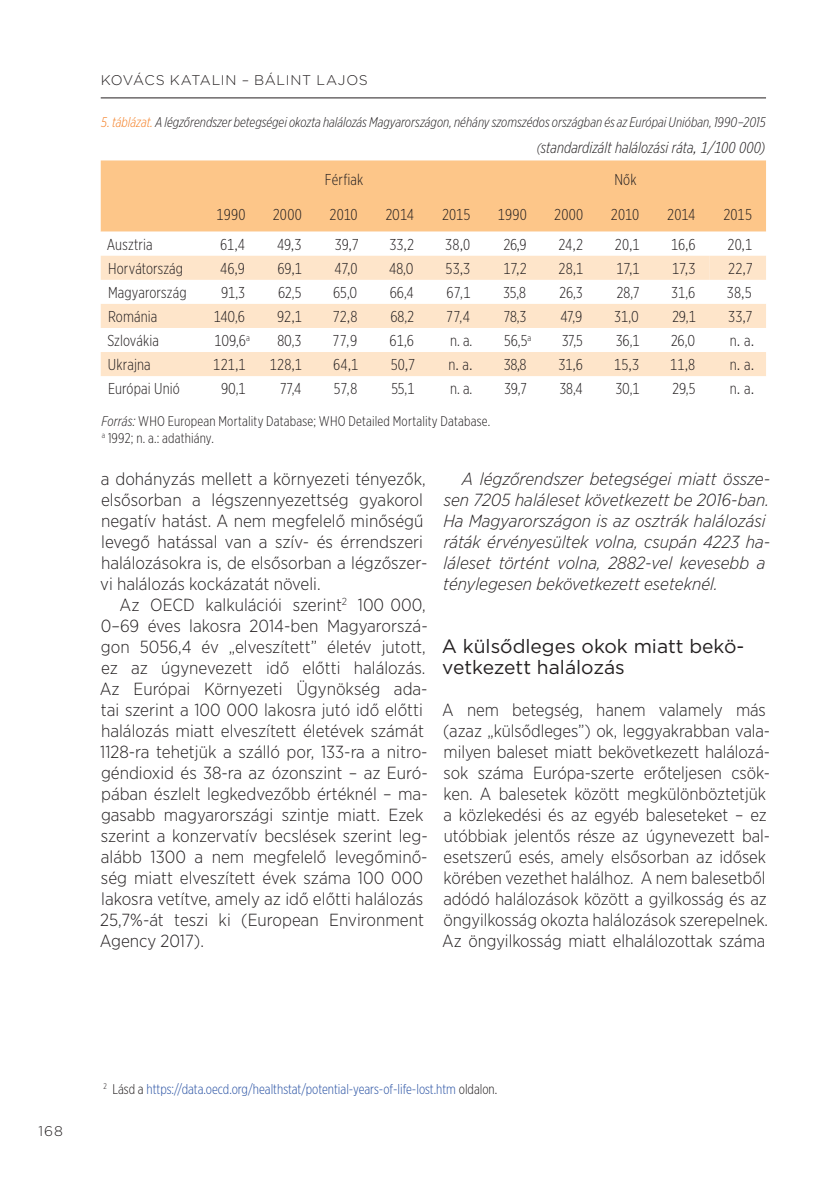
<style>
.page{position:relative;width:837px;height:1184px;background:#fff}
.page>*{position:absolute;margin:0;border:0;box-sizing:border-box;transform-origin:0 0}
.t1{font:19.25px/21px "Gotham";color:#231f20}
.t2{font:300 17.5px/21px "Gotham Narrow";letter-spacing:-.005em;color:#231f20}
.t3{font:italic 300 17.5px/21px "Gotham Narrow";color:#231f20}
.t4{font:300 15.75px "Gotham X Narrow";letter-spacing:.005em;color:#231f20}
.t5{font:italic 300 15.75px "Gotham X Narrow";color:#231f20}
.t6{font:italic 300 14px "Gotham X Narrow";letter-spacing:.005em;color:#231f20}
.t7{font:300 14px/16.8px "Gotham X Narrow";letter-spacing:.015em;color:#231f20}
.t8{font:300 14px "Gotham X Narrow";color:#2851a3}
.t9{font:300 14px "Gotham";letter-spacing:.05em;color:#231f20}
.s1{color:#f47d21}
.s2{font-size:14px}
.s3{font-style:italic}
.s4{color:#231f20}
</style>
<div class="page">
<hr style="left:101px;top:98px;width:664px;height:1px;background:#231f20">
<div style="left:101px;top:160px;width:664px;height:72px;background:#fdc689"></div>
<svg style="left:101px;top:255px;width:664px;height:1px"></svg>
<svg style="left:101px;top:256px;width:664px;height:120px;fill:#fee5ca"></svg>
<p class="t9" style="left:101px;top:72px;width:269px">KOVÁCS KATALIN – BÁLINT LAJOS</p>
<p class="t6" style="left:101px;top:114px;width:665px"><span class="s1">5. táblázat.</span> A légzőrendszer betegségei okozta halálozás Magyarországon, néhány szomszédos országban és az Európai Unióban, 1990–2015</p>
<p class="t5" style="left:536px;top:139px;width:230px"><span class="s2">(</span>standardizált halálozási ráta, 1/100 000)</p>
<p class="t4" style="left:325px;top:170px;width:40px">Férfiak</p>
<p class="t4" style="left:614px;top:170px;width:24px">Nők</p>
<p class="t4" style="left:216px;top:205px;width:31px">1990</p>
<p class="t4" style="left:273px;top:205px;width:31px">2000</p>
<p class="t4" style="left:329px;top:205px;width:30px">2010</p>
<p class="t4" style="left:385px;top:205px;width:30px">2014</p>
<p class="t4" style="left:442px;top:205px;width:30px">2015</p>
<p class="t4" style="left:497px;top:205px;width:31px">1990</p>
<p class="t4" style="left:554px;top:205px;width:31px">2000</p>
<p class="t4" style="left:610px;top:205px;width:30px">2010</p>
<p class="t4" style="left:667px;top:205px;width:29px">2014</p>
<p class="t4" style="left:723px;top:205px;width:30px">2015</p>
<p class="t4" style="left:107px;top:235px;width:47px">Ausztria</p>
<p class="t4" style="left:220px;top:235px;width:26px">61,4</p>
<p class="t4" style="left:277px;top:235px;width:26px">49,3</p>
<p class="t4" style="left:335px;top:235px;width:25px">39,7</p>
<p class="t4" style="left:389px;top:235px;width:26px">33,2</p>
<p class="t4" style="left:445px;top:235px;width:26px">38,0</p>
<p class="t4" style="left:503px;top:235px;width:24px">26,9</p>
<p class="t4" style="left:558px;top:235px;width:26px">24,2</p>
<p class="t4" style="left:614px;top:235px;width:26px">20,1</p>
<p class="t4" style="left:670px;top:235px;width:26px">16,6</p>
<p class="t4" style="left:727px;top:235px;width:26px">20,1</p>
<p class="t4" style="left:108px;top:259px;width:77px">Horvátország</p>
<p class="t4" style="left:220px;top:259px;width:27px">46,9</p>
<p class="t4" style="left:277px;top:259px;width:26px">69,1</p>
<p class="t4" style="left:334px;top:259px;width:24px">47,0</p>
<p class="t4" style="left:389px;top:259px;width:26px">48,0</p>
<p class="t4" style="left:445px;top:259px;width:26px">53,3</p>
<p class="t4" style="left:503px;top:259px;width:25px">17,2</p>
<p class="t4" style="left:558px;top:259px;width:26px">28,1</p>
<p class="t4" style="left:616px;top:259px;width:25px">17,1</p>
<p class="t4" style="left:672px;top:259px;width:25px">17,3</p>
<p class="t4" style="left:727px;top:259px;width:26px">22,7</p>
<p class="t4" style="left:108px;top:283px;width:80px">Magyarország</p>
<p class="t4" style="left:221px;top:283px;width:25px">91,3</p>
<p class="t4" style="left:278px;top:283px;width:25px">62,5</p>
<p class="t4" style="left:333px;top:283px;width:26px">65,0</p>
<p class="t4" style="left:389px;top:283px;width:25px">66,4</p>
<p class="t4" style="left:446px;top:283px;width:26px">67,1</p>
<p class="t4" style="left:503px;top:283px;width:24px">35,8</p>
<p class="t4" style="left:559px;top:283px;width:25px">26,3</p>
<p class="t4" style="left:616px;top:283px;width:24px">28,7</p>
<p class="t4" style="left:671px;top:283px;width:25px">31,6</p>
<p class="t4" style="left:726px;top:283px;width:27px">38,5</p>
<p class="t4" style="left:108px;top:307px;width:51px">Románia</p>
<p class="t4" style="left:214px;top:307px;width:33px">140,6</p>
<p class="t4" style="left:277px;top:307px;width:26px">92,1</p>
<p class="t4" style="left:332px;top:307px;width:26px">72,8</p>
<p class="t4" style="left:390px;top:307px;width:25px">68,2</p>
<p class="t4" style="left:446px;top:307px;width:25px">77,4</p>
<p class="t4" style="left:503px;top:307px;width:24px">78,3</p>
<p class="t4" style="left:560px;top:307px;width:23px">47,9</p>
<p class="t4" style="left:614px;top:307px;width:26px">31,0</p>
<p class="t4" style="left:672px;top:307px;width:25px">29,1</p>
<p class="t4" style="left:728px;top:307px;width:26px">33,7</p>
<p class="t4" style="left:107px;top:331px;width:53px">Szlovákia</p>
<p class="t4" style="left:214px;top:331px;width:37px">109,6<sup>a</sup></p>
<p class="t4" style="left:277px;top:331px;width:25px">80,3</p>
<p class="t4" style="left:333px;top:331px;width:26px">77,9</p>
<p class="t4" style="left:389px;top:331px;width:26px">61,6</p>
<p class="t4" style="left:450px;top:331px;width:24px">n. a.</p>
<p class="t4" style="left:504px;top:331px;width:29px">56,5<sup>a</sup></p>
<p class="t4" style="left:562px;top:331px;width:22px">37,5</p>
<p class="t4" style="left:616px;top:331px;width:25px">36,1</p>
<p class="t4" style="left:670px;top:331px;width:26px">26,0</p>
<p class="t4" style="left:729px;top:331px;width:26px">n. a.</p>
<p class="t4" style="left:108px;top:355px;width:44px">Ukrajna</p>
<p class="t4" style="left:213px;top:355px;width:34px">121,1</p>
<p class="t4" style="left:270px;top:355px;width:34px">128,1</p>
<p class="t4" style="left:333px;top:355px;width:27px">64,1</p>
<p class="t4" style="left:390px;top:355px;width:26px">50,7</p>
<p class="t4" style="left:448px;top:355px;width:26px">n. a.</p>
<p class="t4" style="left:503px;top:355px;width:24px">38,8</p>
<p class="t4" style="left:558px;top:355px;width:26px">31,6</p>
<p class="t4" style="left:614px;top:355px;width:27px">15,3</p>
<p class="t4" style="left:670px;top:355px;width:27px">11,8</p>
<p class="t4" style="left:729px;top:355px;width:26px">n. a.</p>
<p class="t4" style="left:108px;top:380px;width:73px">Európai Unió</p>
<p class="t4" style="left:221px;top:380px;width:26px">90,1</p>
<p class="t4" style="left:280px;top:380px;width:23px">77,4</p>
<p class="t4" style="left:334px;top:380px;width:25px">57,8</p>
<p class="t4" style="left:391px;top:380px;width:25px">55,1</p>
<p class="t4" style="left:450px;top:380px;width:24px">n. a.</p>
<p class="t4" style="left:504px;top:380px;width:24px">39,7</p>
<p class="t4" style="left:559px;top:380px;width:24px">38,4</p>
<p class="t4" style="left:615px;top:380px;width:25px">30,1</p>
<p class="t4" style="left:672px;top:380px;width:25px">29,5</p>
<p class="t4" style="left:729px;top:380px;width:26px">n. a.</p>
<p class="t7" style="left:101px;top:412px;width:390px"><span class="s3">Forrás:</span> WHO European Mortality Database; WHO Detailed Mortality Database. <sup>a</sup> 1992; n. a.: adathiány.</p>
<p class="t2" style="left:100px;top:467px;width:329px">a dohányzás mellett a környezeti tényezők, elsősorban a légszennyezettség gyakorol negatív hatást. A nem megfelelő minőségű levegő hatással van a szív- és érrendszeri halálozásokra is, de elsősorban a légzőszer&shy;vi halálozás kockázatát növeli.</p>
<p class="t2" style="left:100px;top:593px;width:329px;text-indent:20px">Az OECD kalkulációi szerint<sup>2</sup> 100 000, 0–69 éves lakosra 2014-ben Magyarorszá&shy;gon 5056,4 év „elveszített” életév jutott, ez az úgynevezett idő előtti halálozás.<br>Az Európai Környezeti Ügynökség ada&shy;tai szerint a 100 000 lakosra jutó idő előtti halálozás miatt elveszített életévek számát 1128-ra tehetjük a szálló por, 133-ra a nitro&shy;géndioxid és 38-ra az ózonszint – az Euró&shy;pában észlelt legkedvezőbb értéknél – ma&shy;gasabb magyarországi szintje miatt. Ezek szerint a konzervatív becslések szerint leg&shy;alább 1300 a nem megfelelő levegőminő&shy;ség miatt elveszített évek száma 100 000 lakosra vetítve, amely az idő előtti halálozás 25,7%-át teszi ki (European Environment Agency 2017).</p>
<p class="t3" style="left:443px;top:467px;width:328px;text-indent:19px">A légzőrendszer betegségei miatt össze&shy;sen 7205 haláleset következett be 2016-ban.<br>Ha Magyarországon is az osztrák halálozási ráták érvényesültek volna, csupán 4223 ha&shy;láleset történt volna, 2882-vel kevesebb a ténylegesen bekövetkezett eseteknél.</p>
<p class="t1" style="left:442px;top:635px;width:304px">A külsődleges okok miatt bekö&shy;vetkezett halálozás</p>
<p class="t2" style="left:442px;top:698px;width:329px">A nem betegség, hanem valamely más (azaz „külsődleges”) ok, leggyakrabban vala&shy;milyen baleset miatt bekövetkezett halálozá&shy;sok száma Európa-szerte erőteljesen csök&shy;ken. A balesetek között megkülönböztetjük a közlekedési és az egyéb baleseteket – ez utóbbiak jelentős része az úgynevezett bal&shy;esetszerű esés, amely elsősorban az idősek körében vezethet halálhoz. A nem balesetből adódó halálozások között a gyilkosság és az öngyilkosság okozta halálozások szerepelnek.<br>Az öngyilkosság miatt elhalálozottak száma</p>
<p class="t9" style="left:39px;top:1122px;width:26px">168</p>
<p class="t8" style="left:103px;top:1080px;width:395px"><sup>2</sup> <span class="s4">Lásd a</span> https://data.oecd.org/healthstat/potential-years-of-life-lost.htm <span class="s4">oldalon.</span></p>
</div>
